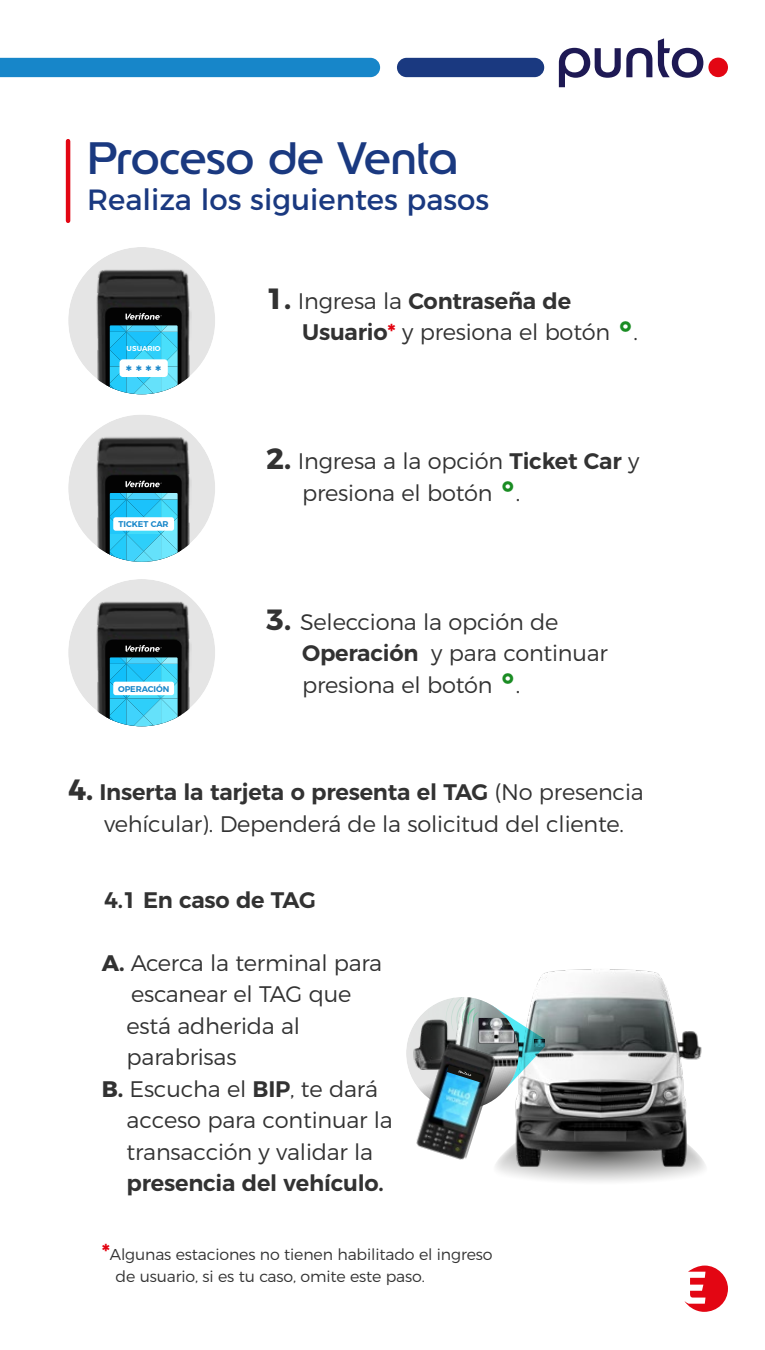
<style>
.page{position:relative;width:765px;height:1350px;background:#fff}
.page>*{position:absolute;margin:0;border:0;box-sizing:border-box;transform-origin:0 0}
.t1{font:45px "Edenred";color:#1a3980}
.t2{font:29.25px "Montserrat";color:#1a3980}
.t3{font:300 22.5px/31.5px "Montserrat";letter-spacing:-.01em;color:#323232}
.t4{font:600 22.5px "Montserrat";letter-spacing:-.01em;color:#323232}
.t5{font:500 17.55px "Montserrat";color:#1786c9}
.t6{font:300 15.75px/22.5px "Montserrat";letter-spacing:-.01em;color:#323232}
.t7{font:600 8.33px "Montserrat";letter-spacing:-.01em;color:#1786c9}
.t8{font:600 7.2px "Montserrat";letter-spacing:.005em;color:#fff}
.s1{font-weight:700;font-size:29.25px}
.s2{font-weight:600}
.s3{font-weight:600;color:#e30613}
.s4{font-weight:700;font-size:45px;color:#1a8c23}
.s5{font-weight:700}
.s6{font-weight:600;font-size:22.5px;color:#e30613}
</style>
<div class="page">
<div style="left:0;top:58px;width:380px;height:19px;background:#1786c9"></div>
<div style="left:397px;top:58px;width:147px;height:19px;background:#1a3980;border-radius:10px"></div>
<svg style="left:559px;top:48px;width:93px;height:39px"></svg>
<svg style="left:658px;top:38px;width:45px;height:40px"></svg>
<div style="left:708px;top:58px;width:20px;height:19px;background:#e30613;border-radius:50%"></div>
<svg style="left:684px;top:1266px;width:44px;height:46px"></svg>
<hr style="left:66px;top:141px;width:4px;height:80px;background:#e30613">
<div style="left:68px;top:247px;width:147px;height:147px;background:#e5e5e5;border-radius:50%"></div>
<img style="left:95px;top:269px;width:97px;height:116px">
<svg style="left:106px;top:308px;width:75px;height:86px;background:#3695af"></svg>
<div style="left:120px;top:359px;width:48px;height:18px;background:#fff;border-radius:3px"></div>
<div style="left:68px;top:415px;width:147px;height:146px;background:#e5e5e5;border-radius:50%"></div>
<img style="left:91px;top:434px;width:100px;height:119px">
<svg style="left:106px;top:476px;width:75px;height:86px;background:#3897b0"></svg>
<div style="left:113px;top:517px;width:61px;height:14px;background:#fff;border-radius:3px"></div>
<div style="left:68px;top:579px;width:147px;height:147px;background:#e5e5e5;border-radius:50%"></div>
<img style="left:95px;top:601px;width:97px;height:116px">
<svg style="left:106px;top:640px;width:75px;height:86px;background:#3796af"></svg>
<div style="left:113px;top:682px;width:61px;height:13px;background:#fff;border-radius:3px"></div>
<svg style="left:496px;top:1163px;width:209px;height:19px"></svg>
<img style="left:497px;top:969px;width:207px;height:199px">
<img style="left:497px;top:969px;width:133px;height:149px">
<svg style="left:519px;top:1005px;width:28px;height:83px"></svg>
<svg style="left:406px;top:997px;width:113px;height:112px"></svg>
<img style="left:412px;top:1039px;width:86px;height:124px">
<svg style="left:447px;top:1065px;width:37px;height:18px"></svg>
<h1 class="t1" style="left:87px;top:128px;width:373px">Proceso de Venta</h1>
<h2 class="t2" style="left:87px;top:176px;width:404px">Realiza los siguientes pasos</h2>
<p class="t8" style="left:127px;top:342px;width:36px">USUARIO</p>
<p class="t5" style="left:126px;top:358px;width:37px">****</p>
<p class="t7" style="left:119px;top:517px;width:52px">TICKET CAR</p>
<p class="t7" style="left:118px;top:682px;width:53px">OPERACIÓN</p>
<p class="t3" style="left:302px;top:283px;width:337px;text-indent:-36px"><span class="s1">1.</span> Ingresa la <span class="s2">Contraseña de<br>Usuario</span><span class="s3">*</span> y presiona el botón <span class="s4">°</span>.</p>
<p class="t3" style="left:302px;top:444px;width:339px;text-indent:-36px"><span class="s1">2.</span> Ingresa a la opción <span class="s2">Ticket Car</span> y presiona el botón <span class="s4">°</span>.</p>
<p class="t3" style="left:302px;top:604px;width:307px;text-indent:-36px"><span class="s1">3.</span> Selecciona la opción de<br><span class="s2">Operación</span> y para continuar presiona el botón <span class="s4">°</span>.</p>
<p class="t3" style="left:104px;top:775px;width:541px;text-indent:-36px"><span class="s1">4.</span> <span class="s2">Inserta la tarjeta o presenta el TAG</span> (No presencia vehícular). Dependerá de la solicitud del cliente.</p>
<p class="t4" style="left:104px;top:882px;width:213px">4.1 En caso de TAG</p>
<p class="t3" style="left:102px;top:945px;width:282px"><span class="s5">A.</span> Acerca la terminal para</p>
<p class="t3" style="left:131px;top:977px;width:222px">escanear el TAG que</p>
<p class="t3" style="left:127px;top:1008px;width:175px">está adherida al</p>
<p class="t3" style="left:127px;top:1040px;width:111px">parabrisas</p>
<p class="t3" style="left:102px;top:1071px;width:278px"><span class="s5">B.</span> Escucha el <span class="s2">BIP</span>, te dará</p>
<p class="t3" style="left:127px;top:1103px;width:268px">acceso para continuar la</p>
<p class="t3" style="left:127px;top:1134px;width:248px">transacción y validar la</p>
<p class="t4" style="left:127px;top:1165px;width:259px">presencia del vehículo.</p>
<p class="t6" style="left:116px;top:1242px;width:378px;text-indent:-14px"><span class="s6">*</span>Algunas estaciones no tienen habilitado el ingreso de usuario, si es tu caso, omite este paso.</p>
</div>
